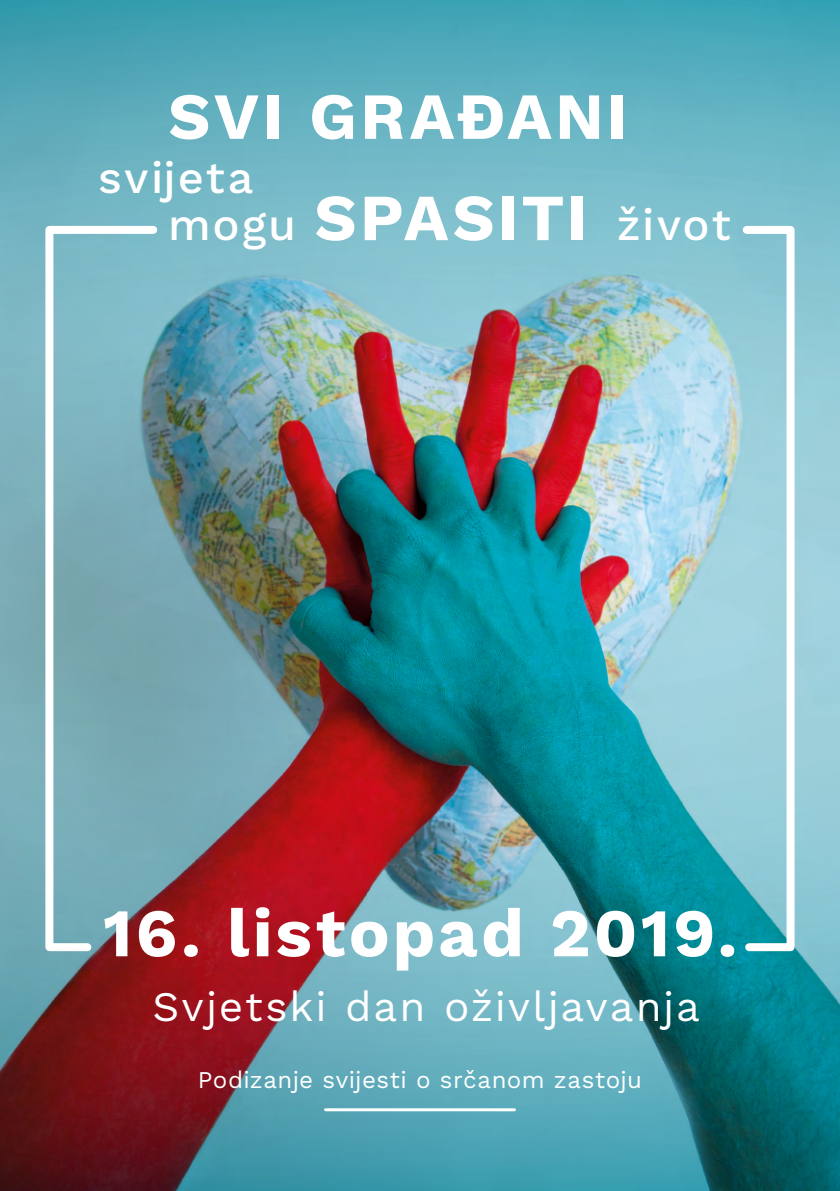
<style>
.page{position:relative;width:840px;height:1191px;background:#fff}
.page>*{position:absolute;margin:0;border:0;box-sizing:border-box;transform-origin:0 0}
.t1{font:700 68px "Work Sans";letter-spacing:.045em;color:#fff}
.t2{font:700 65.8px "Work Sans";letter-spacing:.05em;color:#fff}
.t3{font:500 45px/47.6px "Work Sans";letter-spacing:.045em;color:#fff}
.t4{font:42px "Work Sans";letter-spacing:.045em;color:#fff}
.t5{font:24px "Work Sans";letter-spacing:.02em;color:#fff}
</style>
<div class="page">
<img style="left:0;top:704px;width:839px;height:487px">
<img style="left:460px;top:0;width:379px;height:598px">
<img style="left:0;top:0;width:460px;height:598px">
<hr style="left:325px;top:1108px;width:189px;height:3px;background:#fff">
<img style="left:41px;top:222px;width:757px;height:733px">
<h2 class="t2" style="left:168px;top:78px;width:461px">SVI GRAĐANI</h2>
<h3 class="t3" style="left:168px;top:155px;width:129px;text-indent:-70px">svijeta mogu</h3>
<h2 class="t2" style="left:314px;top:180px;width:275px">SPASITI</h2>
<h3 class="t3" style="left:616px;top:203px;width:115px">život</h3>
<h1 class="t1" style="left:102px;top:893px;width:636px">16. listopad 2019.</h1>
<h3 class="t4" style="left:152px;top:982px;width:548px">Svjetski dan oživljavanja</h3>
<p class="t5" style="left:198px;top:1065px;width:445px">Podizanje svijesti o srčanom zastoju</p>
</div>
